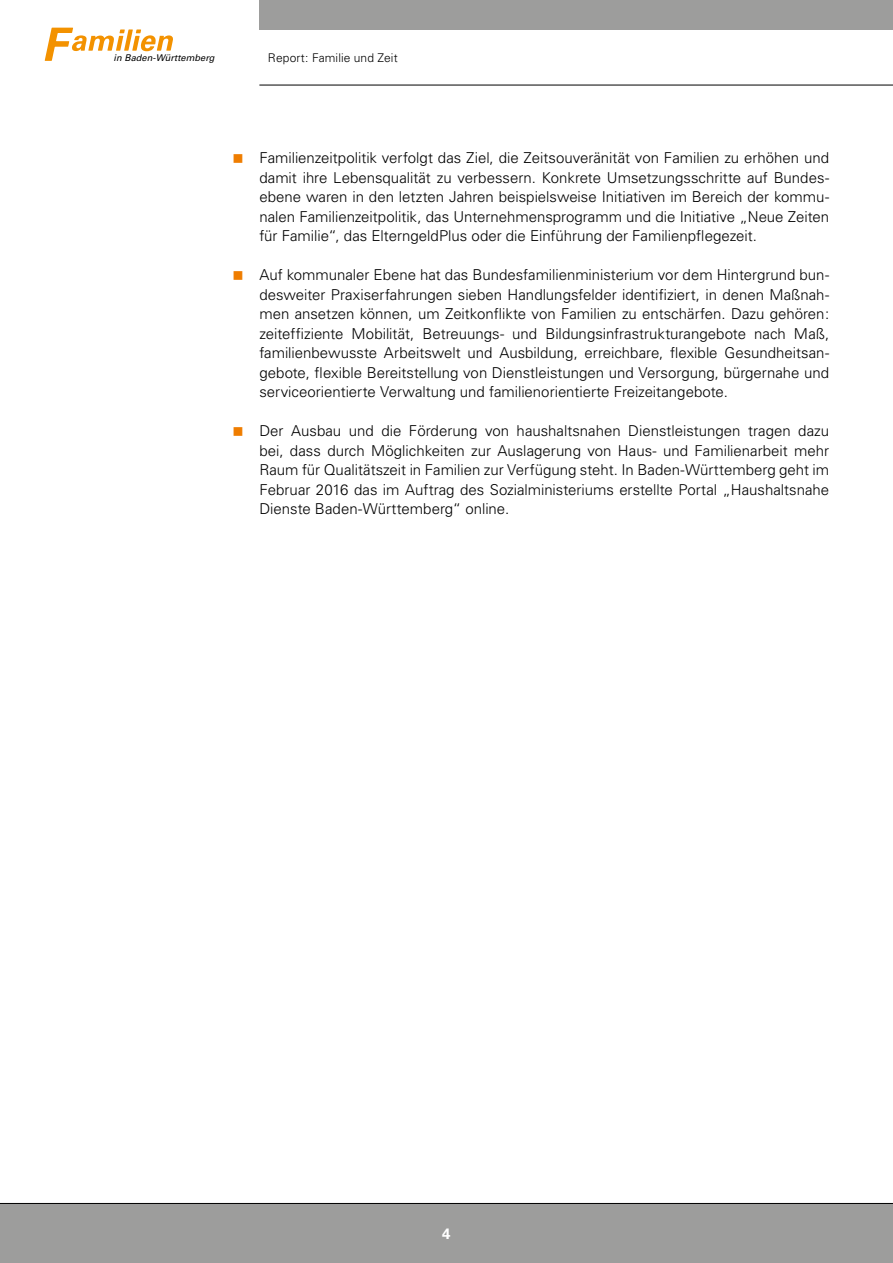
<style>
.page{position:relative;width:893px;height:1263px;background:#fff}
.page>*{position:absolute;margin:0;border:0;box-sizing:border-box;transform-origin:0 0}
.t1{font:300 15px/19.5px "Univers";color:#000;text-align:justify}
.t2{font:700 15px "Univers";color:#fff}
.t3{font:300 12px "Univers";letter-spacing:.01em;color:#000}
.t4{font:italic 9.3px "Univers";letter-spacing:.005em;color:#000}
</style>
<div class="page">
<div style="left:259px;top:0;width:634px;height:30px;background:#9d9d9c"></div>
<svg style="left:45px;top:28px;width:128px;height:33px"></svg>
<div style="left:0;top:1203px;width:893px;height:60px;background:#9d9d9c"></div>
<hr style="left:259px;top:85px;width:634px;height:1px;background:#000">
<hr style="left:0;top:1203px;width:893px;height:1px;background:#000">
<p class="t4" style="left:114px;top:52px;width:102px">in Baden-Württemberg</p>
<p class="t3" style="left:268px;top:51px;width:131px">Report: Familie und Zeit</p>
<p class="t1" style="left:259px;top:148px;width:571px">Familienzeitpolitik verfolgt das Ziel, die Zeitsouveränität von Familien zu erhöhen und damit ihre Lebensqualität zu verbessern. Konkrete Umsetzungsschritte auf Bundes&shy;ebene waren in den letzten Jahren beispielsweise Initiativen im Bereich der kommu&shy;nalen Familienzeitpolitik, das Unternehmensprogramm und die Initiative „Neue Zeiten für Familie“, das ElterngeldPlus oder die Einführung der Familienpflegezeit.</p>
<p class="t1" style="left:259px;top:265px;width:571px">Auf kommunaler Ebene hat das Bundesfamilienministerium vor dem Hintergrund bun&shy;desweiter Praxiserfahrungen sieben Handlungsfelder identifiziert, in denen Maßnah&shy;men ansetzen können, um Zeitkonflikte von Familien zu entschärfen. Dazu gehören: zeiteffiziente Mobilität, Betreuungs- und Bildungsinfrastrukturangebote nach Maß, familienbewusste Arbeitswelt und Ausbildung, erreichbare, flexible Gesundheitsan&shy;gebote, flexible Bereitstellung von Dienstleistungen und Versorgung, bürgernahe und serviceorientierte Verwaltung und familienorientierte Freizeitangebote.</p>
<p class="t1" style="left:259px;top:421px;width:571px">Der Ausbau und die Förderung von haushaltsnahen Dienstleistungen tragen dazu bei, dass durch Möglichkeiten zur Auslagerung von Haus- und Familienarbeit mehr Raum für Qualitätszeit in Familien zur Verfügung steht. In Baden-Württemberg geht im Februar 2016 das im Auftrag des Sozialministeriums erstellte Portal „Haushaltsnahe Dienste Baden-Württemberg“ online.</p>
<p class="t2" style="left:442px;top:1225px;width:10px">4</p>
</div>
